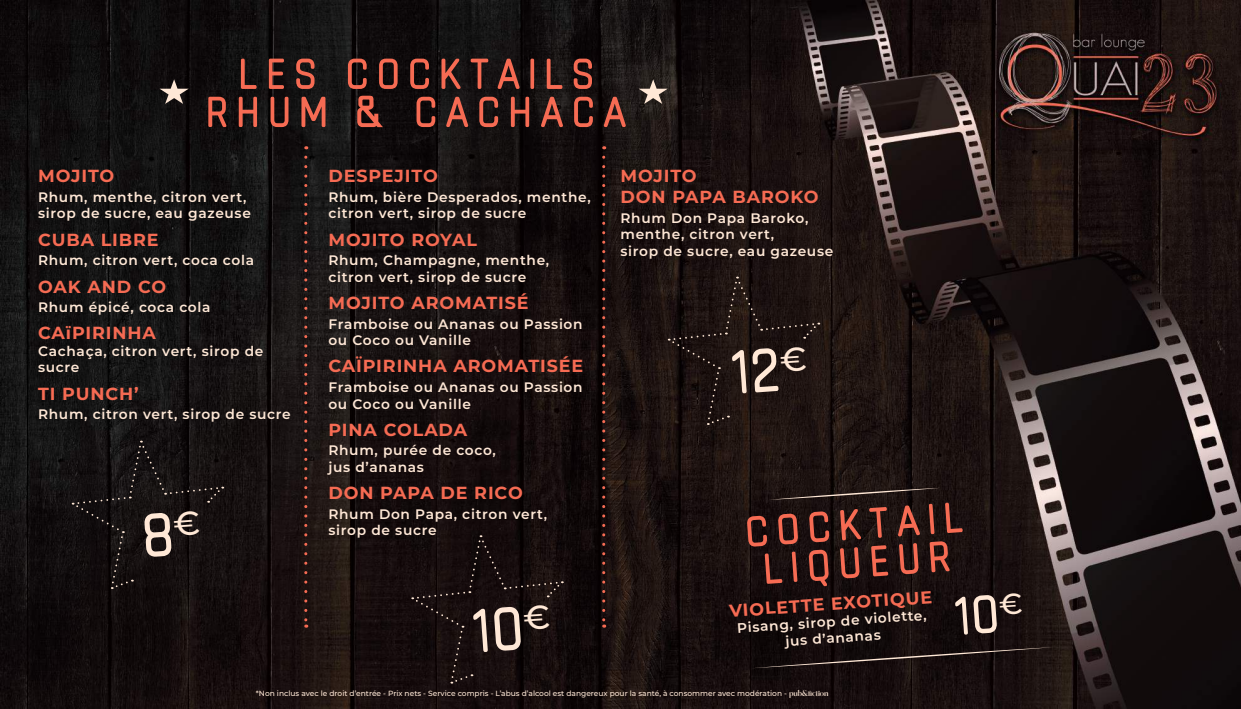
<style>
.page{position:relative;width:1241px;height:709px;background:#fff}
.page>*{position:absolute;margin:0;border:0;box-sizing:border-box;transform-origin:0 0}
.t1{font:800 75px "Chathura";letter-spacing:.1em;color:#f66b53}
.t2{font:700 17.5px/21px "Montserrat";letter-spacing:.05em;color:#f66b53}
.t3{font:600 13.75px/16.5px "Montserrat";letter-spacing:.05em;color:#ffe8d6}
.t4{font:500 7.5px "Montserrat";color:#ffe8d6}
.s1{font-family:"Glitten";font-weight:400}
</style>
<div class="page">
<img style="left:0;top:0;width:1240px;height:709px">
<svg style="left:304px;top:157px;width:3px;height:470px"></svg>
<svg style="left:602px;top:157px;width:3px;height:470px"></svg>
<svg style="left:768px;top:488px;width:172px;height:12px"></svg>
<svg style="left:751px;top:647px;width:301px;height:21px"></svg>
<svg style="left:638px;top:79px;width:29px;height:25px"></svg>
<svg style="left:159px;top:79px;width:30px;height:25px"></svg>
<svg style="left:954px;top:593px;width:68px;height:42px"></svg>
<svg style="left:668px;top:277px;width:151px;height:148px"></svg>
<svg style="left:412px;top:535px;width:151px;height:149px"></svg>
<svg style="left:73px;top:440px;width:150px;height:149px"></svg>
<h1 class="t1" style="left:238px;top:19px;width:357px">Les Cocktails</h1>
<h1 class="t1" style="left:206px;top:57px;width:422px">rhum &amp; cachaCa</h1>
<p class="t2" style="left:38px;top:165px;width:78px">MOJITO</p>
<p class="t3" style="left:38px;top:188px;width:214px">Rhum, menthe, citron vert, sirop de sucre, eau gazeuse</p>
<p class="t2" style="left:38px;top:228px;width:120px">CUBA LIBRE</p>
<p class="t3" style="left:38px;top:251px;width:217px">Rhum, citron vert, coca cola</p>
<p class="t2" style="left:38px;top:275px;width:130px">OAK AND CO</p>
<p class="t3" style="left:38px;top:298px;width:174px">Rhum épicé, coca cola</p>
<p class="t2" style="left:38px;top:322px;width:104px">CAÏPIRINHA</p>
<p class="t3" style="left:38px;top:342px;width:227px">Cachaça, citron vert, sirop de sucre</p>
<p class="t2" style="left:38px;top:382px;width:53px">TI PUNC</p>
<p class="t2" style="left:119px;top:382px;width:21px">H’</p>
<p class="t3" style="left:38px;top:405px;width:254px">Rhum, citron vert, sirop de sucre</p>
<p class="t2" style="left:328px;top:165px;width:14px">DESPE</p>
<p class="t2" style="left:394px;top:165px;width:45px">JITO</p>
<p class="t3" style="left:328px;top:188px;width:264px">Rhum, bière Desperados, menthe, citron vert, sirop de sucre</p>
<p class="t2" style="left:328px;top:228px;width:150px">MOJITO ROYAL</p>
<p class="t3" style="left:328px;top:251px;width:222px">Rhum, Champagne, menthe, citron vert, sirop de sucre</p>
<p class="t2" style="left:328px;top:291px;width:113px">MOJITO AROM</p>
<p class="t2" style="left:472px;top:291px;width:57px">ATISÉ</p>
<p class="t3" style="left:328px;top:315px;width:256px">Framboise ou Ananas ou Passion ou Coco ou Vanille</p>
<p class="t2" style="left:328px;top:355px;width:155px">CAÏPIRINHA AROM</p>
<p class="t2" style="left:514px;top:355px;width:70px">ATISÉE</p>
<p class="t3" style="left:328px;top:378px;width:256px">Framboise ou Ananas ou Passion ou Coco ou Vanille</p>
<p class="t2" style="left:328px;top:418px;width:99px">PINA COLADA</p>
<p class="t3" style="left:328px;top:442px;width:169px">Rhum, purée de coco, jus d’ananas</p>
<p class="t2" style="left:328px;top:481px;width:66px">DON PAPA</p>
<p class="t2" style="left:440px;top:481px;width:84px">DE RICO</p>
<p class="t3" style="left:328px;top:505px;width:220px">Rhum Don Papa, citron vert, sirop de sucre</p>
<p class="t2" style="left:620px;top:165px;width:78px">MOJITO<br>DON</p>
<p class="t2" style="left:672px;top:186px;width:146px">PAPA BARO KO</p>
<p class="t3" style="left:620px;top:209px;width:214px">Rhum Don Papa Baroko, menthe, citron vert,<br>sirop de sucre, eau gazeuse</p>
<h1 class="t1" style="left:741px;top:477px;width:238px;rotate:-4deg">cocktail</h1>
<h1 class="t1" style="left:759px;top:514px;width:189px;rotate:-4deg">liqueur</h1>
<p class="t2" style="left:728px;top:599px;width:205px;rotate:-4deg">VIOLE TTE EXOTIQUE</p>
<p class="t3" style="left:736px;top:619px;width:191px;text-align:center;rotate:-4deg">Pisang, sirop de violette, jus d’ananas</p>
<p class="t4" style="left:256px;top:688px;width:574px">*Non inclus avec le droit d’entrée - Prix nets - Service compris - L’abus d’alcool est dangereux pour la santé, à consommer avec modération - <span class="s1">pub&amp;fiction</span></p>
</div>
